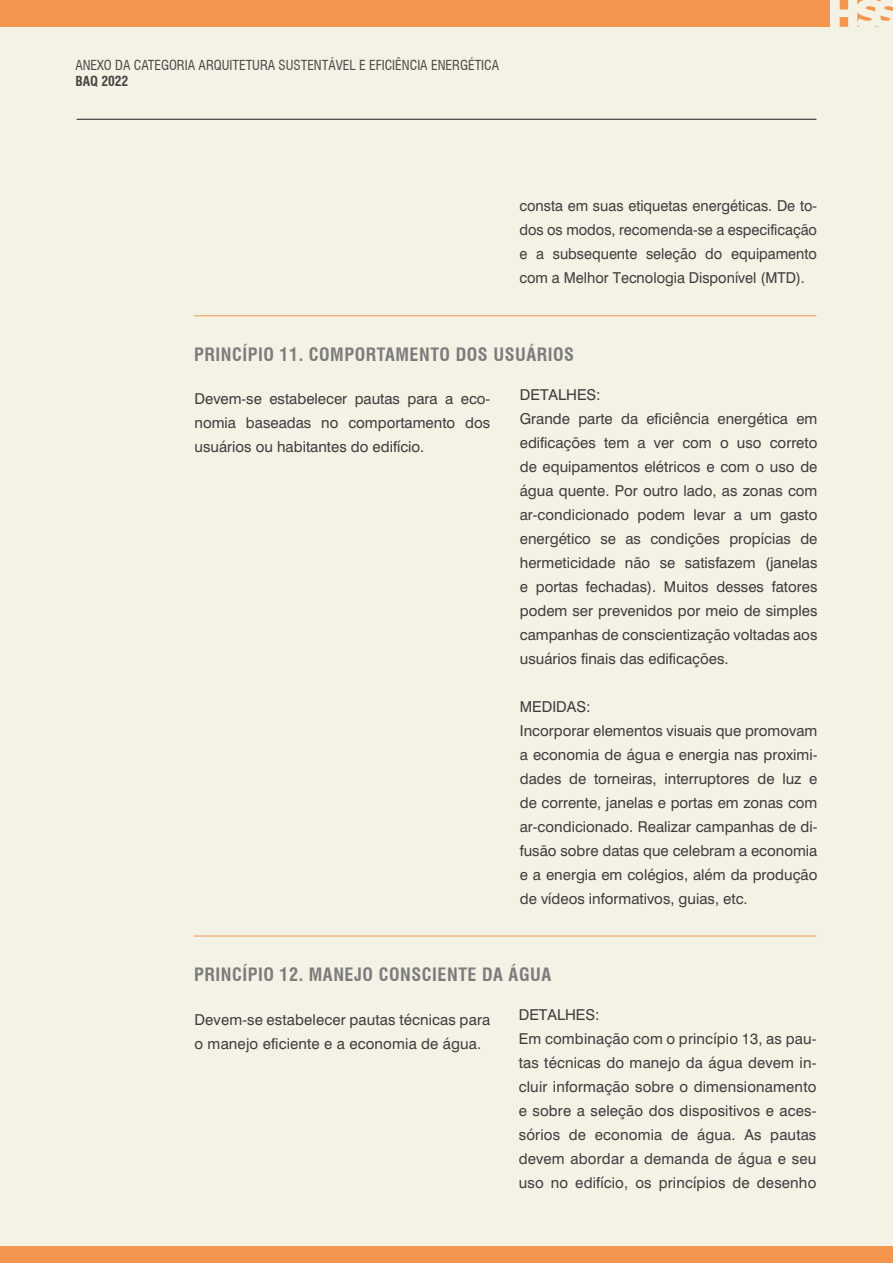
<style>
.page{position:relative;width:893px;height:1263px;background:#fff}
.page>*{position:absolute;margin:0;border:0;box-sizing:border-box;transform-origin:0 0}
.t1{font:700 condensed 18px "Swiss 721 BT";letter-spacing:.03em;color:#7c7c7c}
.t2{font:15px/24px "Swiss 721 BT";color:#3d3d3c}
.t3{font:condensed 13.5px "Swiss 721 BT";color:#1d1d1b}
.t4{font:700 condensed 13.5px "Swiss 721 BT";color:#1d1d1b}
</style>
<div class="page">
<div style="left:0;top:0;width:893px;height:1262px;background:#f4f1e5"></div>
<hr style="left:77px;top:119px;width:739px;height:1px;background:#1d1d1b">
<div style="left:0;top:1247px;width:893px;height:16px;background:#f5964f"></div>
<div style="left:0;top:0;width:810px;height:27px;background:#f5964f"></div>
<div style="left:803px;top:0;width:27px;height:27px;background:#f5964f"></div>
<svg style="left:840px;top:0;width:53px;height:27px"></svg>
<hr style="left:194px;top:315px;width:622px;height:1px;background:#f5964f">
<hr style="left:194px;top:936px;width:622px;height:1px;background:#f5964f">
<p class="t3" style="left:75px;top:57px;width:425px">ANEXO DA CATEGORIA ARQUITETURA SUSTENTÁVEL E EFICIÊNCIA ENERGÉTICA</p>
<p class="t4" style="left:75px;top:73px;width:55px">BAQ 2022</p>
<p class="t2" style="left:519px;top:193px;width:299px;text-align:justify">consta em suas etiquetas energéticas. De to&shy;dos os modos, recomenda-se a especificação e a subsequente seleção do equipamento com a Melhor Tecnologia Disponível (MTD).</p>
<p class="t1" style="left:194px;top:344px;width:381px">PRINCÍPIO 11. COMPORTAMENTO DOS USUÁRIOS</p>
<p class="t2" style="left:195px;top:387px;width:297px;text-align:justify">Devem-se estabelecer pautas para a eco&shy;nomia baseadas no comportamento dos usuários ou habitantes do edifício.</p>
<p class="t2" style="left:520px;top:382px;width:299px">DETALHES:<br>Grande parte da eficiência energética em edificações tem a ver com o uso correto de equipamentos elétricos e com o uso de água quente. Por outro lado, as zonas com ar-condicionado podem levar a um gasto energético se as condições propícias de hermeticidade não se satisfazem (janelas e portas fechadas). Muitos desses fatores podem ser prevenidos por meio de simples campanhas de conscientização voltadas aos usuários finais das edificações.</p>
<p class="t2" style="left:520px;top:694px;width:299px">MEDIDAS:<br>Incorporar elementos visuais que promovam a economia de água e energia nas proximi&shy;dades de torneiras, interruptores de luz e de corrente, janelas e portas em zonas com ar-condicionado. Realizar campanhas de di&shy;fusão sobre datas que celebram a economia e a energia em colégios, além da produção de vídeos informativos, guias, etc.</p>
<p class="t1" style="left:194px;top:964px;width:359px">PRINCÍPIO 12. MANEJO CONSCIENTE DA ÁGUA</p>
<p class="t2" style="left:195px;top:1007px;width:297px">Devem-se estabelecer pautas técnicas para o manejo eficiente e a economia de água.</p>
<p class="t2" style="left:519px;top:1002px;width:299px">DETALHES:<br>Em combinação com o princípio 13, as pau&shy;tas técnicas do manejo da água devem in&shy;cluir informação sobre o dimensionamento e sobre a seleção dos dispositivos e aces&shy;sórios de economia de água. As pautas devem abordar a demanda de água e seu uso no edifício, os princípios de desenho</p>
</div>
